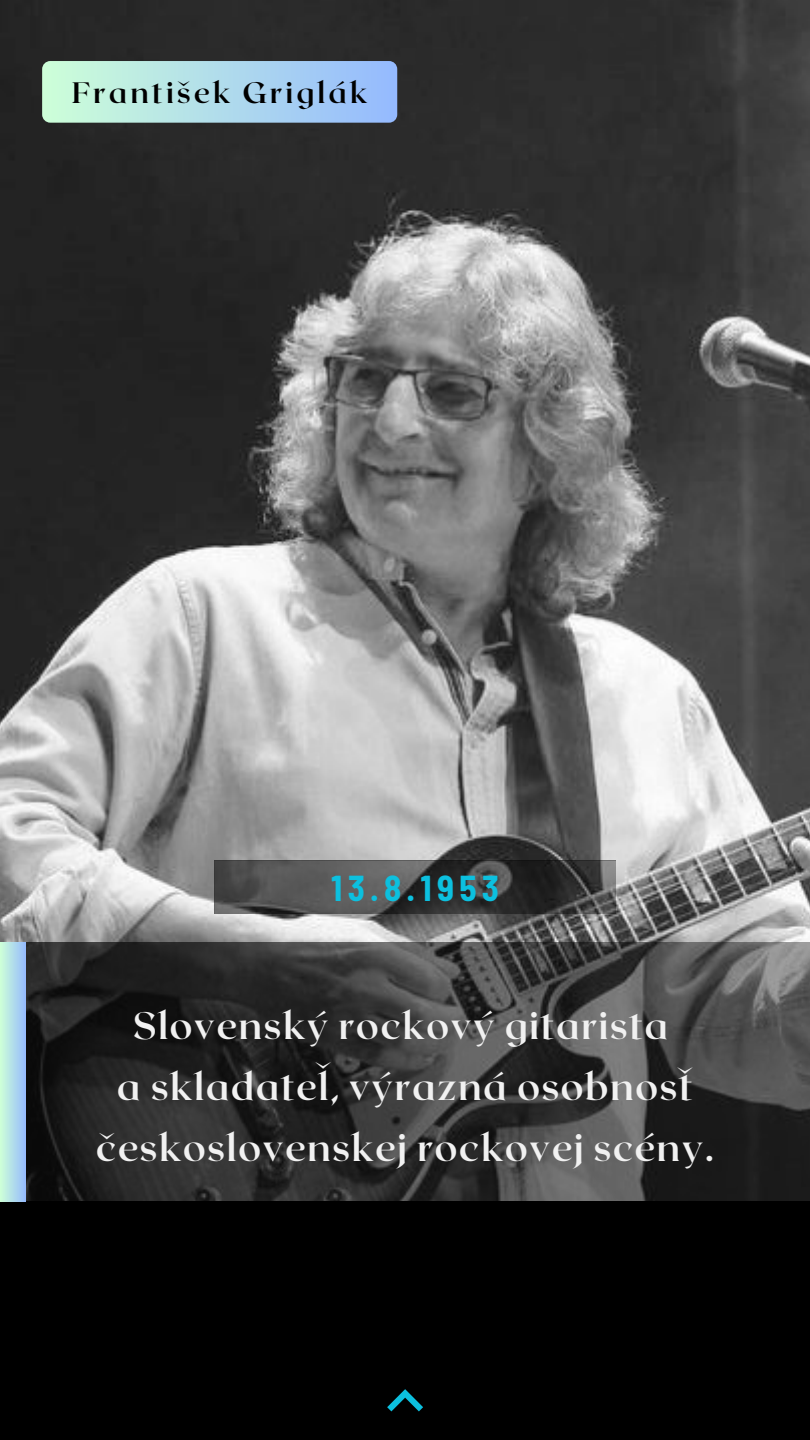
<style>
.page{position:relative;width:810px;height:1440px;background:#fff}
.page>*{position:absolute;margin:0;border:0;box-sizing:border-box;transform-origin:0 0}
.t1{font:700 38px/60.8px "Roxborough CF";letter-spacing:.03em;color:#f1f1f1;text-align:center}
.t2{font:700 semi-condensed 35.2px "Barlow";letter-spacing:.15em;color:#0cc0df}
.t3{font:700 29.5px "Roxborough CF";letter-spacing:.1em;color:#000}
</style>
<div class="page">
<img style="left:0;top:0;width:810px;height:942px">
<svg style="left:26px;top:942px;width:784px;height:260px;background:#363636"></svg>
<div style="left:0;top:1202px;width:810px;height:238px;background:#000"></div>
<div style="left:0;top:942px;width:26px;height:260px;background:linear-gradient(to right,#ceffd8,#98befc)"></div>
<div style="left:42px;top:61px;width:355px;height:62px;background:linear-gradient(to right,#cdffd8,#94baff);border-radius:8px"></div>
<svg style="left:387px;top:1389px;width:36px;height:22px"></svg>
<svg style="left:214px;top:860px;width:402px;height:54px;background:#464646"></svg>
<p class="t3" style="left:72px;top:74px;width:297px">František Griglák</p>
<p class="t2" style="left:331px;top:865px;width:169px">13.8.1953</p>
<p class="t1" style="left:133px;top:994px;width:537px">Slovenský rockový gitarista</p>
<p class="t1" style="left:96px;top:1054px;width:620px">a skladateľ, výrazná osobnosť československej rockovej scény.</p>
</div>
